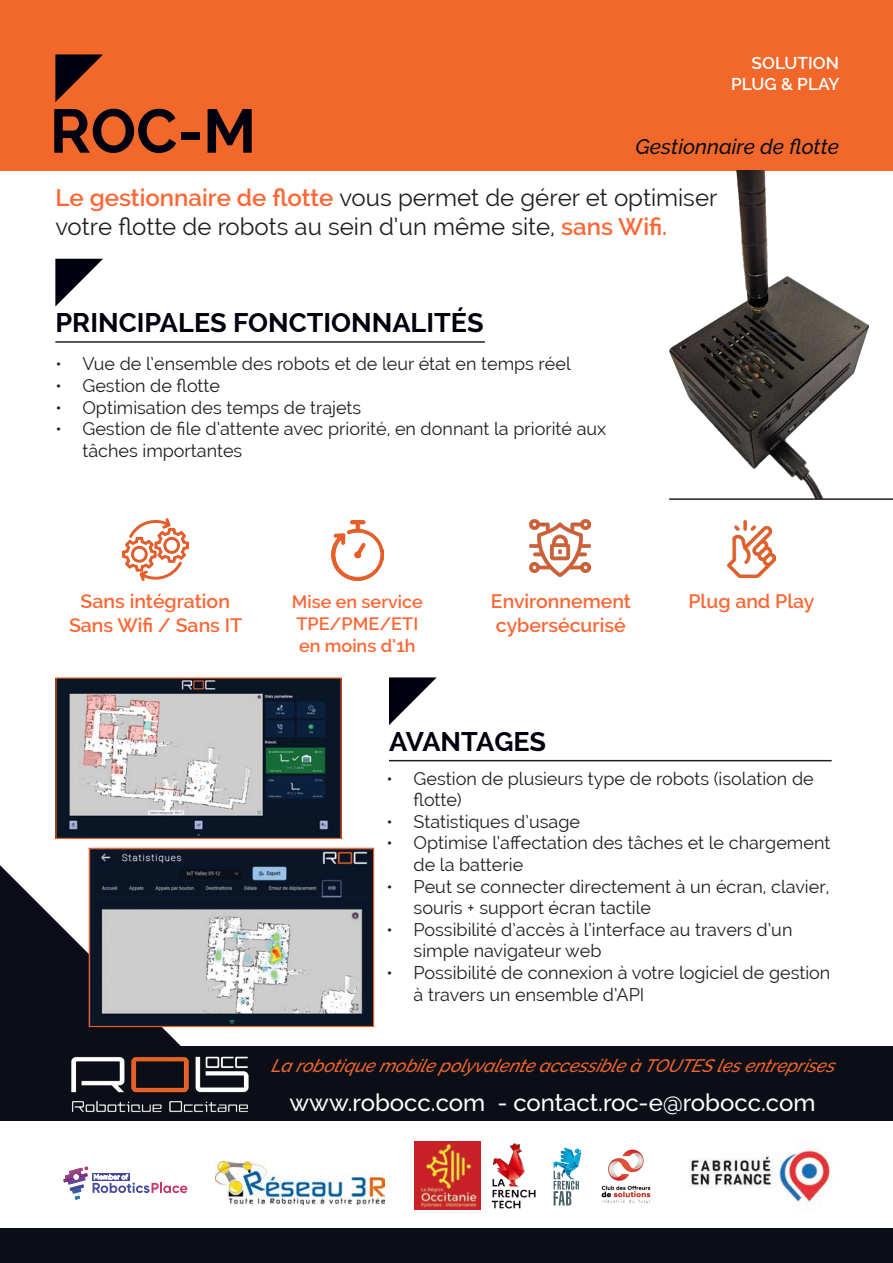
<style>
.page{position:relative;width:893px;height:1263px;background:#fff}
.page>*{position:absolute;margin:0;border:0;box-sizing:border-box;transform-origin:0 0}
.t1{font:700 61.5px "Raleway";color:#00010e}
.t2{font:700 27px "Raleway";color:#00010e}
.t3{font:24px/28.8px "Raleway";color:#231f20}
.t4{font:500 24px "Raleway";color:#fff}
.t5{font:italic 500 21px "Raleway";color:#0c0e17}
.t6{font:600 19.5px "Raleway";color:#f63}
.t7{font:18px/21.6px "Raleway";color:#231f20}
.t8{font:italic 500 18px "Raleway";color:#f2662c}
.t9{font:600 18px "Raleway";color:#f63}
.t10{font:600 17.25px "Raleway";color:#fff}
.s1{font-weight:600;color:#f63}
</style>
<div class="page">
<div style="left:0;top:1046px;width:893px;height:217px;background:#0c0e17"></div>
<div style="left:0;top:0;width:893px;height:170px;background:#f2682a"></div>
<svg style="left:0;top:865px;width:185px;height:181px"></svg>
<svg style="left:55px;top:54px;width:48px;height:48px"></svg>
<div style="left:0;top:1121px;width:893px;height:107px;background:#fff"></div>
<img style="left:215px;top:1161px;width:169px;height:44px">
<svg style="left:63px;top:1166px;width:124px;height:34px"></svg>
<img style="left:414px;top:1141px;width:66px;height:69px">
<svg style="left:554px;top:1147px;width:28px;height:58px"></svg>
<img style="left:601px;top:1149px;width:50px;height:54px">
<img style="left:688px;top:1150px;width:143px;height:54px">
<img style="left:491px;top:1143px;width:45px;height:66px">
<img style="left:669px;top:170px;width:199px;height:328px">
<img style="left:122px;top:519px;width:66px;height:61px">
<img style="left:331px;top:520px;width:52px;height:60px">
<img style="left:530px;top:520px;width:60px;height:57px">
<img style="left:727px;top:521px;width:48px;height:57px">
<img style="left:57px;top:679px;width:283px;height:158px">
<div style="left:55px;top:677px;width:287px;height:162px;border:1px solid #eb5d23"></div>
<img style="left:91px;top:850px;width:281px;height:175px">
<div style="left:89px;top:848px;width:285px;height:179px;border:1px solid #eb5d23"></div>
<svg style="left:389px;top:677px;width:48px;height:48px"></svg>
<hr style="left:389px;top:760px;width:443px;height:1px;background:#231f20">
<svg style="left:55px;top:259px;width:48px;height:47px"></svg>
<hr style="left:55px;top:341px;width:430px;height:2px;background:#231f20">
<img style="left:54px;top:1041px;width:195px;height:71px">
<hr style="left:669px;top:498px;width:224px;height:2px;background:#231f20">
<p class="t10" style="left:752px;top:53px;width:89px">SOLUTION</p>
<p class="t10" style="left:731px;top:74px;width:110px">PLUG &amp; PLAY</p>
<p class="t1" style="left:50px;top:96px;width:208px">ROC-M</p>
<p class="t5" style="left:635px;top:134px;width:205px">Gestionnaire de flotte</p>
<p class="t3" style="left:55px;top:183px;width:664px"><span class="s1">Le gestionnaire de flotte</span> vous permet de gérer et optimiser votre flotte de robots au sein d’un même site, <span class="s1">sans Wifi.</span></p>
<p class="t2" style="left:55px;top:307px;width:430px">PRINCIPALES FONCTIONNALITÉS</p>
<p class="t7" style="left:55px;top:353px;width:517px">• Vue de l’ensemble des robots et de leur état en temps réel</p>
<p class="t7" style="left:55px;top:375px;width:166px">• Gestion de flotte</p>
<p class="t7" style="left:55px;top:396px;width:307px">• Optimisation des temps de trajets</p>
<p class="t7" style="left:82px;top:418px;width:525px;text-indent:-27px">• Gestion de file d’attente avec priorité, en donnant la priorité aux tâches importantes</p>
<p class="t6" style="left:81px;top:590px;width:151px">Sans intégration</p>
<p class="t6" style="left:69px;top:613px;width:175px">Sans Wifi / Sans IT</p>
<p class="t9" style="left:292px;top:592px;width:133px">Mise en service</p>
<p class="t9" style="left:296px;top:613px;width:123px">TPE/PME/ETI</p>
<p class="t9" style="left:299px;top:635px;width:118px">en moins d’1h</p>
<p class="t6" style="left:491px;top:590px;width:142px">Environnement</p>
<p class="t6" style="left:496px;top:614px;width:131px">cybersécurisé</p>
<p class="t2" style="left:389px;top:726px;width:159px">AVANTAGES</p>
<p class="t6" style="left:688px;top:590px;width:127px">Plug and Play</p>
<p class="t7" style="left:414px;top:767px;width:402px;text-indent:-27px">• Gestion de plusieurs type de robots (isolation de flotte)</p>
<p class="t7" style="left:387px;top:811px;width:195px">• Statistiques d’usage</p>
<p class="t7" style="left:414px;top:832px;width:418px;text-indent:-27px">• Optimise l’affectation des tâches et le chargement de la batterie</p>
<p class="t7" style="left:414px;top:875px;width:417px;text-indent:-27px">• Peut se connecter directement à un écran, clavier, souris + support écran tactile</p>
<p class="t7" style="left:414px;top:919px;width:380px;text-indent:-27px">• Possibilité d’accès à l’interface au travers d’un simple navigateur web</p>
<p class="t7" style="left:414px;top:962px;width:418px;text-indent:-27px">• Possibilité de connexion à votre logiciel de gestion à travers un ensemble d’API</p>
<p class="t8" style="left:271px;top:1056px;width:570px">La robotiquemobilep oly valenteaccessibleà TOUTES lesentrep rises</p>
<p class="t4" style="left:289px;top:1089px;width:528px">www.robocc.com - contact.roc-e@robocc.com</p>
</div>
